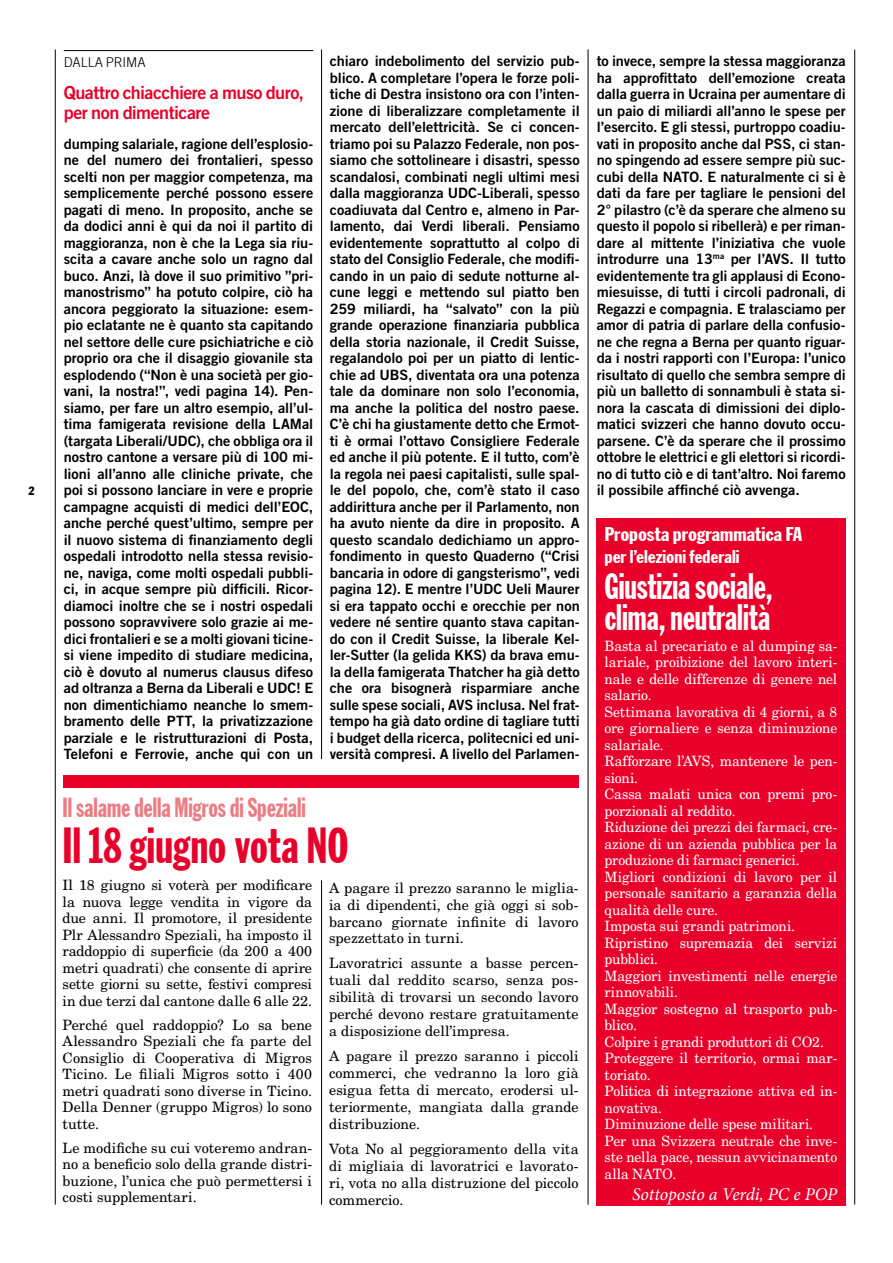
<style>
.page{position:relative;width:893px;height:1263px;background:#fff}
.page>*{position:absolute;margin:0;border:0;box-sizing:border-box;transform-origin:0 0}
.t1{font:extra-condensed 49.5px "Franklin Gothic";letter-spacing:.005em;color:#e8002a}
.t2{font:extra-condensed 36px/31.5px "Franklin Gothic";letter-spacing:-.005em;color:#fff}
.t3{font:extra-condensed 27px "Franklin Gothic";letter-spacing:-.005em;color:#ec7c82}
.t4{font:extra-condensed 19.5px "Franklin Gothic";letter-spacing:-.005em;color:#fff;scale:1.25 1}
.t5{font:18px/19.5px "Trade Gothic LT Std Bd 2";letter-spacing:-.03em;color:#e8002a}
.t6{font:italic 18px "Minion Pro";letter-spacing:-.01em;color:#fff}
.t7{font:extra-condensed 18px "Franklin Gothic";color:#fff;scale:1.25 1}
.t8{font:14.25px/16.5px "Trade Gothic LT Std Bd 2";color:#000;text-align:justify}
.t9{font:14.25px/16.5px "New Century Schlbk LT Std";letter-spacing:.005em;color:#000;text-align:justify}
.t10{font:14.25px/16.5px "New Century Schlbk LT Std";letter-spacing:-.005em;color:#fff}
.t11{font:300 13.5px "Trade Gothic LT Std";letter-spacing:-.005em;color:#000}
.t12{font:condensed 12px "Franklin Gothic";color:#000;scale:.94 1}
</style>
<div class="page">
<hr style="left:854px;top:49px;width:1px;height:1155px;background:#000">
<hr style="left:55px;top:49px;width:1px;height:1155px;background:#000">
<hr style="left:64px;top:50px;width:249px;height:1px;background:#000">
<hr style="left:321px;top:50px;width:1px;height:709px;background:#000">
<hr style="left:321px;top:880px;width:1px;height:324px;background:#000">
<hr style="left:588px;top:49px;width:1px;height:1155px;background:#000">
<div style="left:63px;top:776px;width:516px;height:12px;background:#e8002a"></div>
<div style="left:596px;top:519px;width:250px;height:687px;background:#e8002a"></div>
<p class="t12" style="left:28px;top:483px;width:8px">2</p>
<p class="t8" style="left:330px;top:52px;width:251px">chiaro indebolimento del servizio pub&shy;blico. A completare l’opera le forze poli&shy;tiche di Destra insistono ora con l’inten&shy;zione di liberalizzare completamente il mercato dell’elettricità. Se ci concen&shy;triamo poi su Palazzo Federale, non pos&shy;siamo che sottolineare i disastri, spesso scandalosi, combinati negli ultimi mesi dalla maggioranza UDC-Liberali, spesso coadiuvata dal Centro e, almeno in Par&shy;lamento, dai Verdi liberali. Pensiamo evidentemente soprattutto al colpo di stato del Consiglio Federale, che modifi&shy;cando in un paio di sedute notturne al&shy;cune leggi e mettendo sul piatto ben 259 miliardi, ha “salvato” con la più grande operazione finanziaria pubblica della storia nazionale, il Credit Suisse, regalandolo poi per un piatto di lentic&shy;chie ad UBS, diventata ora una potenza tale da dominare non solo l’economia, ma anche la politica del nostro paese.<br>C’è chi ha giustamente detto che Ermot&shy;ti è ormai l’ottavo Consigliere Federale ed anche il più potente. E il tutto, com’è la regola nei paesi capitalisti, sulle spal&shy;le del popolo, che, com’è stato il caso addirittura anche per il Parlamento, non ha avuto niente da dire in proposito. A questo scandalo dedichiamo un appro&shy;fondimento in questo Quaderno (“Crisi bancaria in odore di gangsterismo”, vedi pagina 12). E mentre l’UDC Ueli Maurer si era tappato occhi e orecchie per non vedere né sentire quanto stava capitan&shy;do con il Credit Suisse, la liberale Kel&shy;ler-Sutter (la gelida KKS) da brava emu&shy;la della famigerata Thatcher ha già detto che ora bisognerà risparmiare anche sulle spese sociali, AVS inclusa. Nel frat&shy;tempo ha già dato ordine di tagliare tutti i budget della ricerca, politecnici ed uni&shy;versità compresi. A livello del Parlamen-</p>
<p class="t8" style="left:597px;top:52px;width:251px">to invece, sempre la stessa maggioranza ha approfittato dell’emozione creata dalla guerra in Ucraina per aumentare di un paio di miliardi all’anno le spese per l’esercito. E gli stessi, purtroppo coadiu&shy;vati in proposito anche dal PSS, ci stan&shy;no spingendo ad essere sempre più suc&shy;cubi della NATO. E naturalmente ci si è dati da fare per tagliare le pensioni del 2° pilastro (c’è da sperare che almeno su questo il popolo si ribellerà) e per riman&shy;dare al mittente l’iniziativa che vuole introdurre una 13<sup>ma</sup> per l’AVS. Il tutto evidentemente tra gli applausi di Econo&shy;miesuisse, di tutti i circoli padronali, di Regazzi e compagnia. E tralasciamo per amor di patria di parlare della confusio&shy;ne che regna a Berna per quanto riguar&shy;da i nostri rapporti con l’Europa: l’unico risultato di quello che sembra sempre di più un balletto di sonnambuli è stata si&shy;nora la cascata di dimissioni dei diplo&shy;matici svizzeri che hanno dovuto occu&shy;parsene. C’è da sperare che il prossimo ottobre le elettrici e gli elettori si ricordi&shy;no di tutto ciò e di tant’altro. Noi faremo il possibile affinché ciò avvenga.</p>
<p class="t11" style="left:64px;top:54px;width:83px">DALLA PRIMA</p>
<p class="t5" style="left:64px;top:83px;width:242px">Quattro chiacchiere a muso duro, per non dimenticare</p>
<p class="t8" style="left:64px;top:135px;width:251px">dumping salariale, ragione dell’esplosio&shy;ne del numero dei frontalieri, spesso scelti non per maggior competenza, ma semplicemente perché possono essere pagati di meno. In proposito, anche se da dodici anni è qui da noi il partito di maggioranza, non è che la Lega sia riu&shy;scita a cavare anche solo un ragno dal buco. Anzi, là dove il suo primitivo ”pri&shy;manostrismo” ha potuto colpire, ciò ha ancora peggiorato la situazione: esem&shy;pio eclatante ne è quanto sta capitando nel settore delle cure psichiatriche e ciò proprio ora che il disaggio giovanile sta esplodendo (“Non è una società per gio&shy;vani, la nostra!”, vedi pagina 14). Pen&shy;siamo, per fare un altro esempio, all’ul&shy;tima famigerata revisione della LAMal (targata Liberali/UDC), che obbliga ora il nostro cantone a versare più di 100 mi&shy;lioni all’anno alle cliniche private, che poi si possono lanciare in vere e proprie campagne acquisti di medici dell’EOC, anche perché quest’ultimo, sempre per il nuovo sistema di finanziamento degli ospedali introdotto nella stessa revisio&shy;ne, naviga, come molti ospedali pubbli&shy;ci, in acque sempre più difficili. Ricor&shy;diamoci inoltre che se i nostri ospedali possono sopravvivere solo grazie ai me&shy;dici frontalieri e se a molti giovani ticine&shy;si viene impedito di studiare medicina, ciò è dovuto al numerus clausus difeso ad oltranza a Berna da Liberali e UDC! E non dimentichiamo neanche lo smem&shy;bramento delle PTT, la privatizzazione parziale e le ristrutturazioni di Posta, Telefoni e Ferrovie, anche qui con un</p>
<h3 class="t4" style="left:604px;top:524px;width:160px">Proposta programmatica FA</h3>
<p class="t7" style="left:604px;top:547px;width:110px">per l’elezioni federali</p>
<h2 class="t2" style="left:604px;top:571px;width:170px">Giustizia sociale, clima, neutralità</h2>
<p class="t10" style="left:604px;top:637px;width:234px">Basta al precariato e al dumping sa&shy;lariale, proibizione del lavoro interi&shy;nale e delle differenze di genere nel salario.<br>Settimana lavorativa di 4 giorni, a 8 ore giornaliere e senza diminuzione salariale.<br>Rafforzare l’AVS, mantenere le pen&shy;sioni.<br>Cassa malati unica con premi pro&shy;porzionali al reddito.<br>Riduzione dei prezzi dei farmaci, cre&shy;azione di un azienda pubblica per la produzione di farmaci generici.<br>Migliori condizioni di lavoro per il personale sanitario a garanzia della qualità delle cure.<br>Imposta sui grandi patrimoni.<br>Ripristino supremazia dei servizi pubblici.<br>Maggiori investimenti nelle energie rinnovabili.<br>Maggior sostegno al trasporto pub&shy;blico.<br>Colpire i grandi produttori di CO2.<br>Proteggere il territorio, ormai mar&shy;toriato.<br>Politica di integrazione attiva ed in&shy;novativa.<br>Diminuzione delle spese militari.<br>Per una Svizzera neutrale che inve&shy;ste nella pace, nessun avvicinamento alla NATO.</p>
<p class="t6" style="left:632px;top:1182px;width:207px">Sottoposto a Verdi, PC e POP</p>
<h3 class="t3" style="left:63px;top:792px;width:245px">Il salame della Migros di Speziali</h3>
<h1 class="t1" style="left:63px;top:819px;width:287px">Il 18 giugno vota NO</h1>
<p class="t9" style="left:329px;top:879px;width:251px;line-height:17px">A pagare il prezzo saranno le miglia&shy;ia di dipendenti, che già oggi si sob&shy;barcano giornate infinite di lavoro spezzettato in turni.</p>
<p class="t9" style="left:329px;top:955px;width:251px;line-height:17px">Lavoratrici assunte a basse percen&shy;tuali dal reddito scarso, senza pos&shy;sibilità di trovarsi un secondo lavoro perché devono restare gratuitamente a disposizione dell’impresa.</p>
<p class="t9" style="left:329px;top:1047px;width:251px;line-height:17px">A pagare il prezzo saranno i piccoli commerci, che vedranno la loro già esigua fetta di mercato, erodersi ul&shy;teriormente, mangiata dalla grande distribuzione.</p>
<p class="t9" style="left:329px;top:1140px;width:251px;line-height:17px">Vota No al peggioramento della vita di migliaia di lavoratrici e lavorato&shy;ri, vota no alla distruzione del piccolo commercio.</p>
<p class="t9" style="left:63px;top:877px;width:251px">Il 18 giugno si voterà per modificare la nuova legge vendita in vigore da due anni. Il promotore, il presidente Plr Alessandro Speziali, ha imposto il raddoppio di superficie (da 200 a 400 metri quadrati) che consente di aprire sette giorni su sette, festivi compresi in due terzi dal cantone dalle 6 alle 22.</p>
<p class="t9" style="left:63px;top:1016px;width:251px">Perché quel raddoppio? Lo sa bene Alessandro Speziali che fa parte del Consiglio di Cooperativa di Migros Ticino. Le filiali Migros sotto i 400 metri quadrati sono diverse in Ticino.<br>Della Denner (gruppo Migros) lo sono tutte.</p>
<p class="t9" style="left:63px;top:1139px;width:251px">Le modifiche su cui voteremo andran&shy;no a beneficio solo della grande distri&shy;buzione, l’unica che può permettersi i costi supplementari.</p>
</div>
